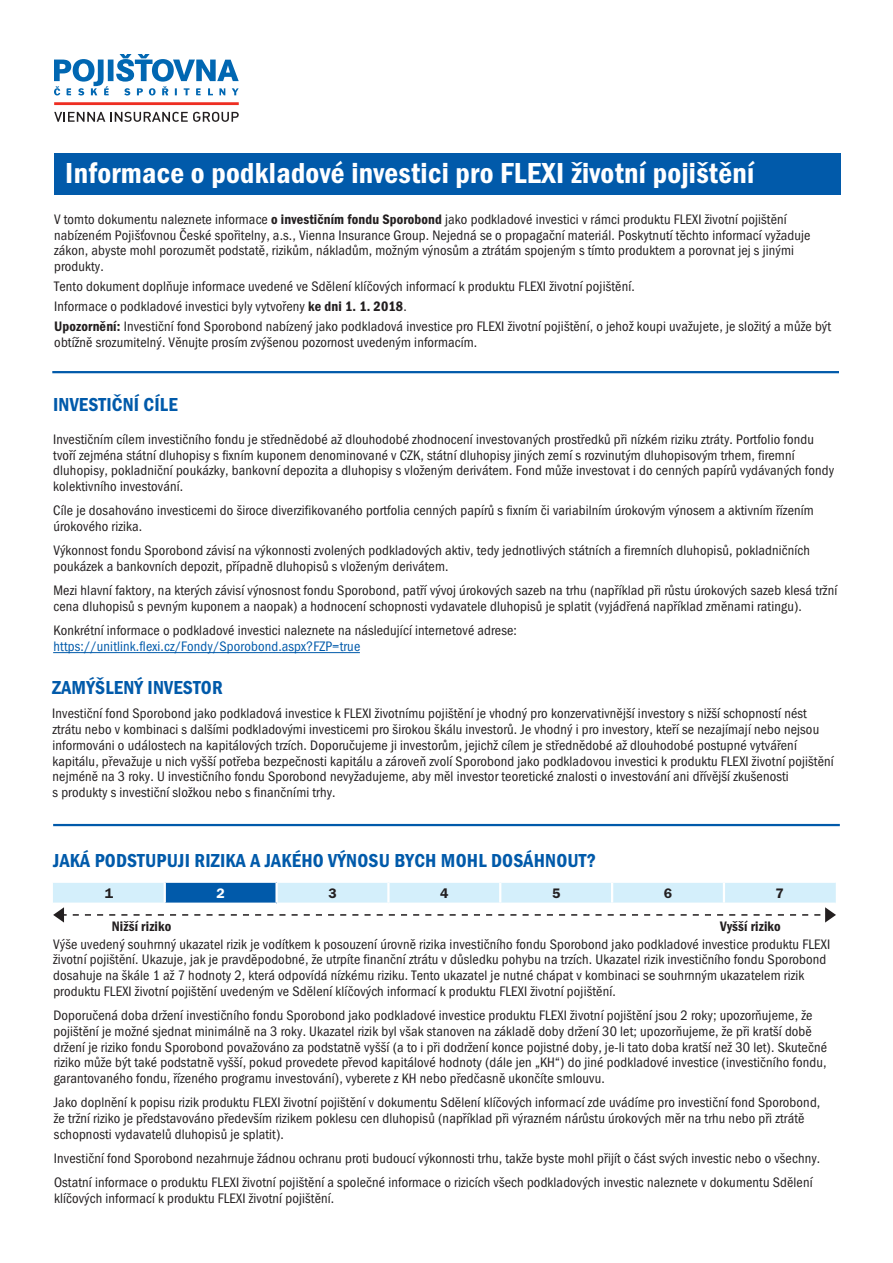
<style>
.page{position:relative;width:893px;height:1263px;background:#fff}
.page>*{position:absolute;margin:0;border:0;box-sizing:border-box;transform-origin:0 0}
.t1{font:600 condensed 30px "Franklin Gothic Itc TCE";letter-spacing:.01em;color:#fff}
.t2{font:600 condensed 19.5px "Franklin Gothic Itc TCE";letter-spacing:.045em;color:#015aaa}
.t3{font:condensed 14.25px/15.8px "Franklin Gothic Itc TCE";letter-spacing:.01em;color:#231f20}
.t4{font:condensed 14.25px "Franklin Gothic Itc TCE";letter-spacing:.01em;color:#015aaa}
.t5{font:600 condensed 14.25px "Franklin Gothic Itc TCE";letter-spacing:.01em;color:#231f20}
.t6{font:600 14.25px "Franklin Gothic Itc TCE";color:#231f20}
.t7{font:600 14.25px "Franklin Gothic Itc TCE";color:#fff}
.s1{font-weight:600}
</style>
<div class="page">
<svg style="left:54px;top:54px;width:185px;height:41px"></svg>
<hr style="left:54px;top:102px;width:185px;height:3px;background:#ee2e22">
<svg style="left:54px;top:112px;width:185px;height:10px"></svg>
<div style="left:54px;top:153px;width:787px;height:42px;background:#015aaa"></div>
<hr style="left:53px;top:652px;width:307px;height:1px;background:#015aaa">
<hr style="left:52px;top:371px;width:787px;height:2px;background:#015aaa">
<hr style="left:53px;top:824px;width:787px;height:2px;background:#015aaa">
<svg style="left:53px;top:882px;width:783px;height:40px"></svg>
<h1 class="t1" style="left:65px;top:156px;width:690px">Informace o podkladové investici pro FLEXI životní pojištění</h1>
<p class="t3" style="left:54px;top:212px;width:758px">V tomto dokumentu naleznete informace <span class="s1">o investičním fondu Sporobond</span> jako podkladové investici v rámci produktu FLEXI životní pojištění nabízeném Pojišťovnou České spořitelny, a.s., Vienna Insurance Group. Nejedná se o propagační materiál. Poskytnutí těchto informací vyžaduje zákon, abyste mohl porozumět podstatě, rizikům, nákladům, možným výnosům a ztrátám spojeným s tímto produktem a porovnat jej s jinými produkty.</p>
<p class="t3" style="left:54px;top:277px;width:778px;line-height:20px">Tento dokument doplňuje informace uvedené ve Sdělení klíčových informací k produktu FLEXI životní pojištění.<br>Informace o podkladové investici byly vytvořeny <span class="s1">ke dni 1. 1. 2018</span>.<br><span class="s1">Upozornění:</span> Investiční fond Sporobond nabízený jako podkladová investice pro FLEXI životní pojištění, o jehož koupi uvažujete, je složitý a může být</p>
<p class="t3" style="left:54px;top:335px;width:425px">obtížně srozumitelný. Věnujte prosím zvýšenou pozornost uvedeným informacím.</p>
<h2 class="t2" style="left:53px;top:394px;width:117px">Investiční cíle</h2>
<p class="t3" style="left:53px;top:432px;width:782px">Investičním cílem investičního fondu je střednědobé až dlouhodobé zhodnocení investovaných prostředků při nízkém riziku ztráty. Portfolio fondu tvoří zejména státní dluhopisy s fixním kuponem denominované v CZK, státní dluhopisy jiných zemí s rozvinutým dluhopisovým trhem, firemní dluhopisy, pokladniční poukázky, bankovní depozita a dluhopisy s vloženým derivátem. Fond může investovat i do cenných papírů vydávaných fondy kolektivního investování.</p>
<p class="t3" style="left:53px;top:503px;width:762px">Cíle je dosahováno investicemi do široce diverzifikovaného portfolia cenných papírů s fixním či variabilním úrokovým výnosem a aktivním řízením úrokového rizika.</p>
<p class="t3" style="left:53px;top:543px;width:758px">Výkonnost fondu Sporobond závisí na výkonnosti zvolených podkladových aktiv, tedy jednotlivých státních a firemních dluhopisů, pokladničních poukázek a bankovních depozit, případně dluhopisů s vloženým derivátem.</p>
<p class="t3" style="left:53px;top:583px;width:785px">Mezi hlavní faktory, na kterých závisí výnosnost fondu Sporobond, patří vývoj úrokových sazeb na trhu (například při růstu úrokových sazeb klesá tržní cena dluhopisů s pevným kuponem a naopak) a hodnocení schopnosti vydavatele dluhopisů je splatit (vyjádřená například změnami ratingu).</p>
<p class="t3" style="left:54px;top:623px;width:465px">Konkrétní informace o podkladové investici naleznete na následující internetové adrese:</p>
<p class="t4" style="left:54px;top:638px;width:308px">https://unitlink.flexi.cz/Fondy/Sporobond.aspx?FZP=true</p>
<h2 class="t2" style="left:52px;top:676px;width:172px">Zamýšlený investor</h2>
<p class="t3" style="left:52px;top:706px;width:783px">Investiční fond Sporobond jako podkladová investice k FLEXI životnímu pojištění je vhodný pro konzervativnější investory s nižší schopností nést ztrátu nebo v kombinaci s dalšími podkladovými investicemi pro širokou škálu investorů. Je vhodný i pro investory, kteří se nezajímají nebo nejsou informováni o událostech na kapitálových trzích. Doporučujeme ji investorům, jejichž cílem je střednědobé až dlouhodobé postupné vytváření kapitálu, převažuje u nich vyšší potřeba bezpečnosti kapitálu a zároveň zvolí Sporobond jako podkladovou investici k produktu FLEXI životní pojištění nejméně na 3 roky. U investičního fondu Sporobond nevyžadujeme, aby měl investor teoretické znalosti o investování ani dřívější zkušenosti<br>s produkty s investiční složkou nebo s finančními trhy.</p>
<h2 class="t2" style="left:53px;top:850px;width:544px">Jaká podstupuji rizi ka a jakého výnosu bych mohl dosáhnout?</h2>
<p class="t6" style="left:105px;top:885px;width:10px">1</p>
<p class="t7" style="left:216px;top:885px;width:10px">2</p>
<p class="t6" style="left:328px;top:885px;width:10px">3</p>
<p class="t6" style="left:440px;top:885px;width:10px">4</p>
<p class="t6" style="left:552px;top:885px;width:10px">5</p>
<p class="t6" style="left:664px;top:885px;width:10px">6</p>
<p class="t6" style="left:776px;top:885px;width:10px">7</p>
<p class="t5" style="left:112px;top:918px;width:61px">Nižší riziko</p>
<p class="t5" style="left:720px;top:918px;width:62px">Vyšší riziko</p>
<p class="t3" style="left:53px;top:936px;width:778px">Výše uvedený souhrnný ukazatel rizik je vodítkem k posouzení úrovně rizika investičního fondu Sporobond jako podkladové investice produktu FLEXI životní pojištění. Ukazuje, jak je pravděpodobné, že utrpíte finanční ztrátu v důsledku pohybu na trzích. Ukazatel rizik investičního fondu Sporobond dosahuje na škále 1 až 7 hodnoty 2, která odpovídá nízkému riziku. Tento ukazatel je nutné chápat v kombinaci se souhrnným ukazatelem rizik produktu FLEXI životní pojištění uvedeným ve Sdělení klíčových informací k produktu FLEXI životní pojištění.</p>
<p class="t3" style="left:53px;top:1008px;width:775px">Doporučená doba držení investičního fondu Sporobond jako podkladové investice produktu FLEXI životní pojištění jsou 2 roky; upozorňujeme, že pojištění je možné sjednat minimálně na 3 roky. Ukazatel rizik byl však stanoven na základě doby držení 30 let; upozorňujeme, že při kratší době držení je riziko fondu Sporobond považováno za podstatně vyšší (a to i při dodržení konce pojistné doby, je-li tato doba kratší než 30 let). Skutečné riziko může být také podstatně vyšší, pokud provedete převod kapitálové hodnoty (dále jen „KH“) do jiné podkladové investice (investičního fondu, garantovaného fondu, řízeného programu investování), vyberete z KH nebo předčasně ukončíte smlouvu.</p>
<p class="t3" style="left:54px;top:1095px;width:768px">Jako doplnění k popisu rizik produktu FLEXI životní pojištění v dokumentu Sdělení klíčových informací zde uvádíme pro investiční fond Sporobond, že tržní riziko je představováno především rizikem poklesu cen dluhopisů (například při výrazném nárůstu úrokových měr na trhu nebo při ztrátě schopnosti vydavatelů dluhopisů je splatit).</p>
<p class="t3" style="left:54px;top:1147px;width:768px;line-height:24.3px">Investiční fond Sporobond nezahrnuje žádnou ochranu proti budoucí výkonnosti trhu, takže byste mohl přijít o část svých investic nebo o všechny.<br>Ostatní informace o produktu FLEXI životní pojištění a společné informace o rizicích všech podkladových investic naleznete v dokumentu Sdělení</p>
<p class="t3" style="left:54px;top:1191px;width:282px">klíčových informací k produktu FLEXI životní pojištění.</p>
</div>
